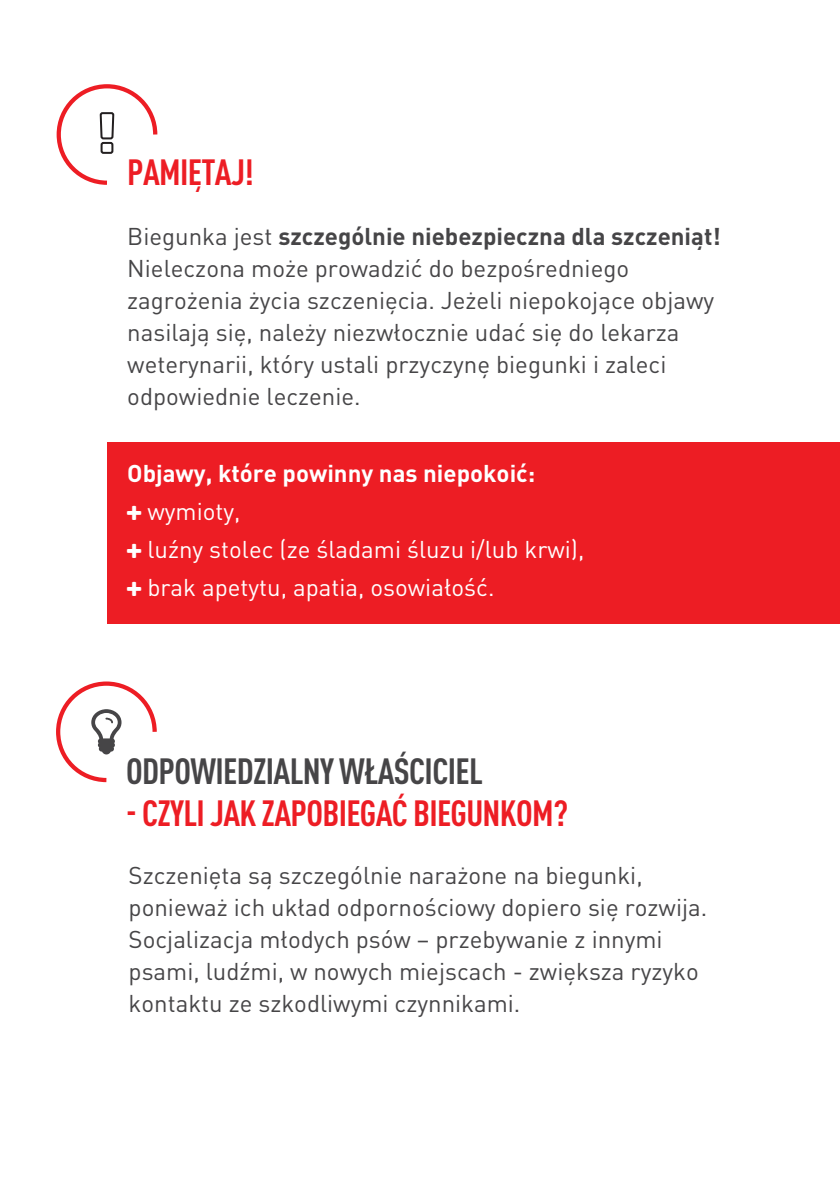
<style>
.page{position:relative;width:840px;height:1191px;background:#fff}
.page>*{position:absolute;margin:0;border:0;box-sizing:border-box;transform-origin:0 0}
.t1{font:700 condensed 36px "DIN Pro";letter-spacing:-.02em;color:#ed1d24}
.t2{font:700 condensed 36px "DIN Pro";letter-spacing:-.02em;color:#464547}
.t3{font:24px/32px "DIN Pro";color:#464547}
.t4{font:24px/38px "DIN Pro";color:#fff}
.t5{font:700 24px "DIN Pro";color:#fff}
.s1{font-weight:700}
</style>
<div class="page">
<div style="left:107px;top:442px;width:732px;height:181px;background:#ed1d24"></div>
<svg style="left:56px;top:84px;width:102px;height:101px"></svg>
<svg style="left:56px;top:681px;width:101px;height:102px"></svg>
<h1 class="t1" style="left:127px;top:145px;width:128px">PAMIĘTAJ!</h1>
<p class="t3" style="left:127px;top:220px;width:594px">Biegunka jest <span class="s1">szczególnie niebezpieczna dla szczeniąt!<br></span>Nieleczona może prowadzić do bezpośredniego zagrożenia życia szczenięcia. Jeżeli niepokojące objawy nasilają się, należy niezwłocznie udać się do lekarza weterynarii, który ustali przyczynę biegunki i zaleci odpowiednie leczenie.</p>
<p class="t5" style="left:127px;top:457px;width:409px">Objawy, które powinny nas niepokoić:</p>
<p class="t4" style="left:147px;top:491px;width:438px">wymioty,<br>luźny stolec (ze śladami śluzu i/lub krwi), brak apetytu, apatia, osowiałość.</p>
<h1 class="t2" style="left:126px;top:744px;width:358px">ODPOWIEDZIALNY WŁAŚCICIEL</h1>
<h1 class="t1" style="left:126px;top:786px;width:443px">- CZYLI JAK ZAPOBIEGAĆ BIEGUNKOM?</h1>
<p class="t3" style="left:128px;top:858px;width:580px">Szczenięta są szczególnie narażone na biegunki, ponieważ ich układ odpornościowy dopiero się rozwija.<br>Socjalizacja młodych psów – przebywanie z innymi psami, ludźmi, w nowych miejscach - zwiększa ryzyko kontaktu ze szkodliwymi czynnikami.</p>
</div>
